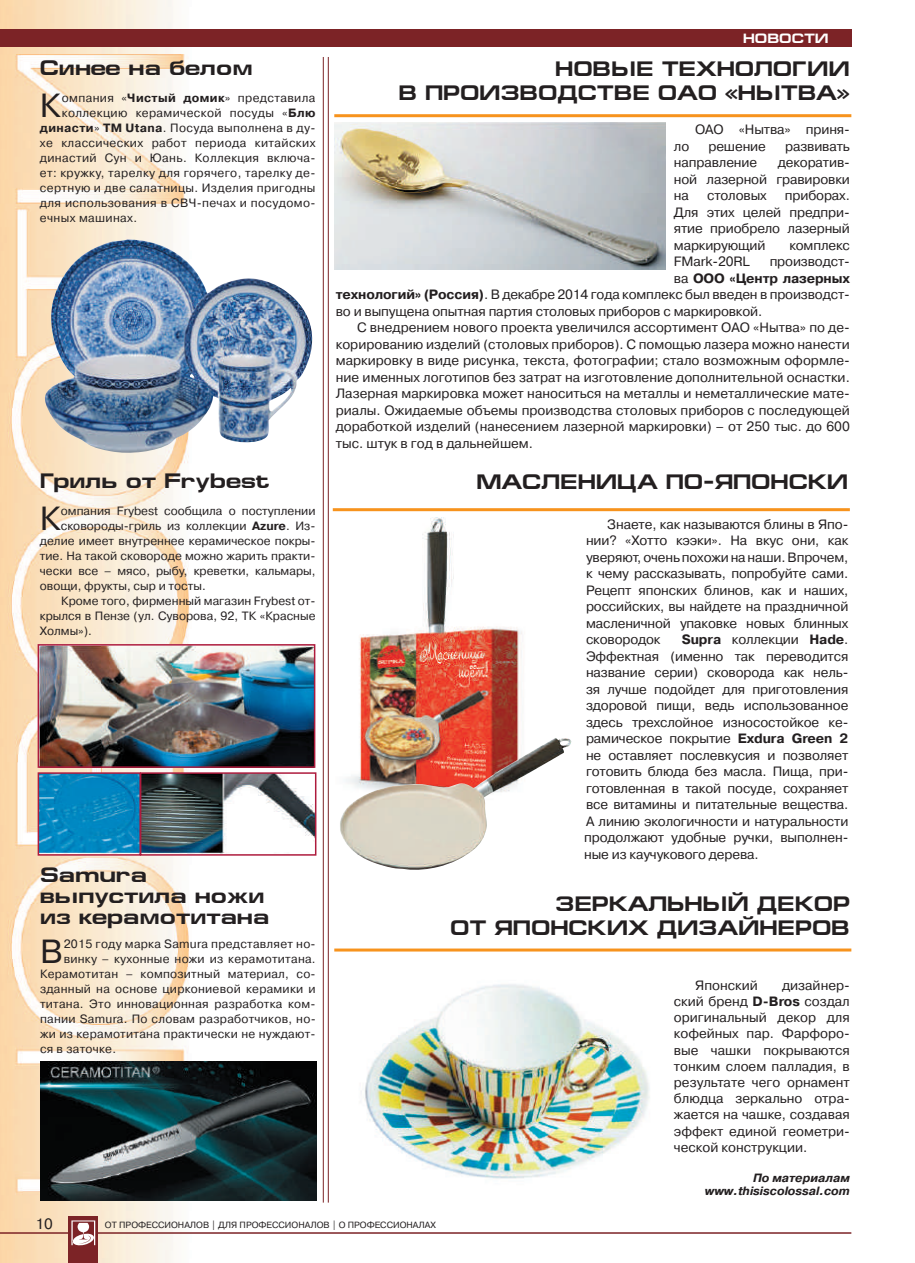
<style>
.page{position:relative;width:915px;height:1263px;background:#fff}
.page>*{position:absolute;margin:0;border:0;box-sizing:border-box;transform-origin:0 0}
.t1{font:33.45px "Pragmatica C";color:#231f20}
.t2{font:700 21px/21px "Europe Ext";color:#231f20}
.t3{font:15px "Pragmatica C";color:#231f20}
.t4{font:13.5px/16.5px "Pragmatica C";color:#231f20;text-align:justify}
.t5{font:700 13.5px "Pragmatica C";letter-spacing:-.01em;color:#231f20}
.t6{font:700 13.5px "Europe Ext";color:#fff}
.t7{font:12px "Pragmatica C";letter-spacing:.02em;color:#231f20}
.t8{font:12px "Pragmatica C";color:#231f20}
.t9{font:italic 700 12px/13.5px "Pragmatica C";color:#231f20;text-align:right}
.t10{font:9px "Pragmatica C";color:#231f20}
.s1{font-weight:700}
.s2{font-weight:400}
</style>
<div class="page">
<img style="left:0;top:0;width:191px;height:1263px">
<div style="left:0;top:29px;width:851px;height:17px;background:#7c2326"></div>
<hr style="left:0;top:1232px;width:851px;height:2px;background:#7c2326">
<div style="left:68px;top:1216px;width:30px;height:47px;background:#7c2326"></div>
<svg style="left:71px;top:1220px;width:24px;height:25px"></svg>
<hr style="left:328px;top:57px;width:1px;height:1145px;background:#7c2326">
<hr style="left:323px;top:57px;width:1px;height:1145px;background:#7c2326">
<img style="left:43px;top:239px;width:270px;height:216px">
<img style="left:41px;top:647px;width:271px;height:118px">
<div style="left:38px;top:644px;width:277px;height:124px;border:2px solid #ae1b3d"></div>
<img style="left:41px;top:775px;width:272px;height:78px">
<div style="left:38px;top:772px;width:103px;height:84px;border:2px solid #ae1b3d"></div>
<div style="left:140px;top:772px;width:176px;height:84px;border:2px solid #ae1b3d"></div>
<img style="left:40px;top:1061px;width:276px;height:139px">
<hr style="left:334px;top:114px;width:517px;height:3px;background:#f7931d">
<hr style="left:332px;top:508px;width:517px;height:3px;background:#f7931d">
<img style="left:334px;top:123px;width:331px;height:147px">
<img style="left:361px;top:984px;width:289px;height:195px">
<hr style="left:334px;top:948px;width:517px;height:3px;background:#f7931d">
<img style="left:359px;top:517px;width:163px;height:220px">
<img style="left:340px;top:737px;width:231px;height:133px">
<h2 class="t2" style="left:40px;top:57px;width:214px">Синее на белом</h2>
<h1 class="t1" style="left:40px;top:87px;width:22px">К</h1>
<p class="t7" style="left:62px;top:91px;width:255px">омпания «<span class="s1">Чистый домик</span>» представила</p>
<p class="t7" style="left:62px;top:106px;width:255px">коллекцию керамической посуды «<span class="s1">Блю</span></p>
<p class="t7" style="left:40px;top:121px;width:277px"><span class="s1">династи</span>» <span class="s1">TM Utana</span>. Посуда выполнена в ду-</p>
<p class="t7" style="left:40px;top:136px;width:277px">хе классических работ периода китайских</p>
<p class="t7" style="left:40px;top:151px;width:277px">династий Сун и Юань. Коллекция включа-</p>
<p class="t7" style="left:40px;top:166px;width:277px">ет: кружку, тарелку для горячего, тарелку де-</p>
<p class="t7" style="left:40px;top:181px;width:277px">сертную и две салатницы. Изделия пригодны</p>
<p class="t7" style="left:40px;top:196px;width:277px">для использования в СВЧ-печах и посудомо-</p>
<p class="t7" style="left:40px;top:211px;width:99px">ечных машинах.</p>
<h2 class="t2" style="left:40px;top:470px;width:231px">Гриль от Frybest</h2>
<h1 class="t1" style="left:40px;top:499px;width:22px">К</h1>
<p class="t8" style="left:61px;top:504px;width:256px">омпания Frybest сообщила о поступлении</p>
<p class="t8" style="left:61px;top:519px;width:256px">сковороды-гриль из коллекции <span class="s1">Azure</span>. Из-</p>
<p class="t8" style="left:40px;top:534px;width:277px">делие имеет внутреннее керамическое покры-</p>
<p class="t8" style="left:40px;top:549px;width:277px">тие. На такой сковороде можно жарить практи-</p>
<p class="t8" style="left:40px;top:564px;width:277px">чески все – мясо, рыбу, креветки, кальмары,</p>
<p class="t8" style="left:40px;top:579px;width:167px">овощи, фрукты, сыр и тосты.</p>
<p class="t8" style="left:61px;top:594px;width:256px">Кроме того, фирменный магазин Frybest от-</p>
<p class="t8" style="left:40px;top:609px;width:277px">крылся в Пензе (ул. Суворова, 92, ТК «Красные</p>
<p class="t7" style="left:40px;top:624px;width:54px">Холмы»).</p>
<h2 class="t2" style="left:40px;top:865px;width:231px">Samura выпустила ножи из керамотитана</h2>
<h1 class="t1" style="left:40px;top:933px;width:25px">В</h1>
<p class="t7" style="left:64px;top:937px;width:253px">2015 году марка Samura представляет но-</p>
<p class="t7" style="left:64px;top:952px;width:253px">винку – кухонные ножи из керамотитана.</p>
<p class="t7" style="left:40px;top:967px;width:277px">Керамотитан – композитный материал, со-</p>
<p class="t7" style="left:40px;top:982px;width:277px">зданный на основе циркониевой керамики и</p>
<p class="t7" style="left:40px;top:997px;width:277px">титана. Это инновационная разработка ком-</p>
<p class="t7" style="left:40px;top:1012px;width:277px">пании Samura. По словам разработчиков, но-</p>
<p class="t7" style="left:40px;top:1027px;width:277px">жи из керамотитана практически не нуждают-</p>
<p class="t7" style="left:40px;top:1042px;width:78px">ся в заточке.</p>
<p class="t6" style="left:743px;top:31px;width:87px">НОВОСТИ</p>
<h2 class="t2" style="left:555px;top:59px;width:39px">Новые</h2>
<h2 class="t2" style="left:661px;top:59px;width:20px">технологии</h2>
<h2 class="t2" style="left:398px;top:83px;width:47px">в производстве</h2>
<h2 class="t2" style="left:657px;top:83px;width:119px">ОАО «Нытва</h2>
<h2 class="t2" style="left:836px;top:83px;width:14px">»</h2>
<p class="t4" style="left:695px;top:121px;width:156px">ОАО «Нытва» приня-</p>
<p class="t4" style="left:673px;top:138px;width:17px">ло</p>
<p class="t4" style="left:708px;top:138px;width:59px">решение</p>
<p class="t4" style="left:784px;top:138px;width:66px">развивать</p>
<p class="t4" style="left:673px;top:154px;width:85px">направление</p>
<p class="t4" style="left:673px;top:154px;width:177px;text-indent:104px">декоратив&shy;ной лазерной гравировки на</p>
<p class="t4" style="left:673px;top:187px;width:177px;text-indent:111px">приборах.<br>Для этих целей предпри&shy;ятие приобрело лазерный маркирующий</p>
<p class="t4" style="left:706px;top:187px;width:61px">столовых</p>
<p class="t4" style="left:789px;top:237px;width:62px">комплекс</p>
<p class="t4" style="left:673px;top:253px;width:77px">FMark-20RL</p>
<p class="t4" style="left:769px;top:253px;width:82px">производст-</p>
<p class="t5" style="left:673px;top:271px;width:177px"><span class="s2">ва</span> ООО «Центр лазерных</p>
<p class="t4" style="left:335px;top:286px;width:515px"><span class="s1">технологий» (Россия)</span>. В декабре 2014 года комплекс был введен в производст-</p>
<p class="t4" style="left:335px;top:303px;width:428px">во и выпущена опытная партия столовых приборов с маркировкой.</p>
<p class="t4" style="left:357px;top:319px;width:494px">С внедрением нового проекта увеличился ассортимент ОАО «Нытва» по де-</p>
<p class="t4" style="left:335px;top:336px;width:515px">корированию изделий (столовых приборов). С помощью лазера можно нанести</p>
<p class="t4" style="left:335px;top:352px;width:515px">маркировку в виде рисунка, текста, фотографии; стало возможным оформле-</p>
<p class="t4" style="left:335px;top:369px;width:515px">ние именных логотипов без затрат на изготовление дополнительной оснастки.</p>
<p class="t4" style="left:335px;top:385px;width:515px">Лазерная маркировка может наноситься на металлы и неметаллические мате-</p>
<p class="t4" style="left:335px;top:402px;width:515px">риалы. Ожидаемые объемы производства столовых приборов с последующей</p>
<p class="t4" style="left:335px;top:418px;width:515px">доработкой изделий (нанесением лазерной маркировки) – от 250 тыс. до 600</p>
<p class="t4" style="left:335px;top:435px;width:199px">тыс. штук в год в дальнейшем.</p>
<h2 class="t2" style="left:476px;top:472px;width:47px">Масленица</h2>
<h2 class="t2" style="left:665px;top:472px;width:69px">по-японски</h2>
<p class="t4" style="left:585px;top:516px;width:264px;text-indent:21px">Знаете, как называются блины в Япо&shy;нии? «Хотто кээки». На вкус они, как уверяют, очень похожи на наши. Впрочем, к чему рассказывать, попробуйте сами.<br>Рецепт японских блинов, как и наших, российских, вы найдете на праздничной масленичной упаковке новых блинных сковородок</p>
<p class="t4" style="left:584px;top:632px;width:266px;text-indent:98px"><span class="s1">Supra</span> коллекции <span class="s1">Hade</span>.<br>Эффектная (именно так переводится название серии) сковорода как нель&shy;зя лучше подойдет для приготовления здоровой пищи, ведь использованное здесь трехслойное износостойкое ке&shy;рамическое покрытие <span class="s1">Exdura Green 2 </span>не оставляет послевкусия и позволяет готовить блюда без масла. Пища, при&shy;готовленная в такой посуде, сохраняет все витамины и питательные вещества.<br>А линию экологичности и натуральности продолжают удобные ручки, выполнен&shy;ные из каучукового дерева.</p>
<h2 class="t2" style="left:555px;top:893px;width:39px">Зеркальный</h2>
<h2 class="t2" style="left:756px;top:893px;width:20px">декор</h2>
<h2 class="t2" style="left:450px;top:917px;width:19px">от</h2>
<h2 class="t2" style="left:494px;top:917px;width:21px">японских</h2>
<h2 class="t2" style="left:656px;top:917px;width:21px">дизайнеров</h2>
<p class="t4" style="left:673px;top:977px;width:177px;text-indent:108px">дизайнер&shy;ский бренд <span class="s1">D-Bros</span> создал оригинальный декор для кофейных пар. Фарфоро&shy;вые чашки покрываются тонким слоем палладия, в результате чего орнамент блюдца зеркально отра&shy;жается на чашке, создавая эффект единой геометри&shy;ческой конструкции.</p>
<p class="t9" style="left:704px;top:1171px;width:146px">По материалам www.thisiscolossal.com</p>
<p class="t4" style="left:695px;top:977px;width:64px">Японский</p>
<p class="t3" style="left:35px;top:1215px;width:19px">10</p>
<p class="t10" style="left:105px;top:1220px;width:332px">ОТ ПРОФЕССИОНАЛОВ | ДЛЯ ПРОФЕССИОНАЛОВ | О ПРОФЕССИОНАЛАХ</p>
</div>
